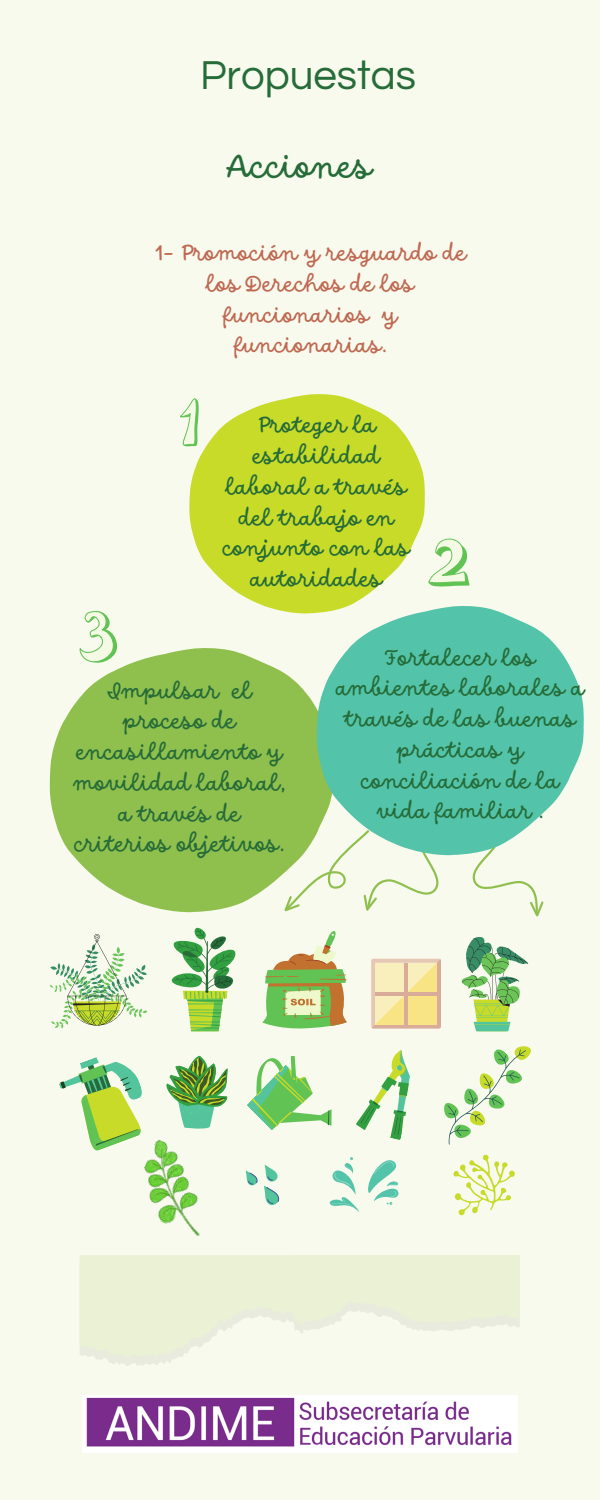
<style>
.page{position:relative;width:600px;height:1500px;background:#f7faed}
.page>*{position:absolute;margin:0;border:0;box-sizing:border-box;transform-origin:0 0}
.t1{font:42px "Questrial";color:#266c39}
.t2{font:36px "DO Script Regular";color:#266c39}
.t3{font:24px/30.8px "DO Script Regular";color:#266c39;text-align:center}
.t4{font:24px/30.8px "DO Script Regular";color:#bf6952;text-align:center}
</style>
<div class="page">
<svg style="left:50px;top:648px;width:267px;height:264px;fill:#8fbf4d"></svg>
<svg style="left:189px;top:394px;width:236px;height:219px;fill:#c7db28"></svg>
<svg style="left:180px;top:398px;width:19px;height:48px"></svg>
<svg style="left:428px;top:539px;width:42px;height:48px"></svg>
<svg style="left:80px;top:611px;width:37px;height:52px"></svg>
<svg style="left:172px;top:928px;width:63px;height:103px"></svg>
<svg style="left:59px;top:1057px;width:83px;height:94px"></svg>
<svg style="left:50px;top:934px;width:97px;height:95px"></svg>
<svg style="left:166px;top:1056px;width:62px;height:73px"></svg>
<img style="left:127px;top:1139px;width:73px;height:97px">
<svg style="left:96px;top:1358px;width:79px;height:8px"></svg>
<svg style="left:80px;top:1255px;width:440px;height:103px;fill:#eaf1d4"></svg>
<svg style="left:241px;top:816px;width:303px;height:400px"></svg>
<svg style="left:317px;top:606px;width:267px;height:249px;fill:#53c4a9"></svg>
<img style="left:83px;top:1395px;width:435px;height:58px">
<h1 class="t1" style="left:200px;top:54px;width:217px">Propuestas</h1>
<h2 class="t2" style="left:227px;top:145px;width:147px">Acciones</h2>
<p class="t4" style="left:155px;top:239px;width:314px">1- Promoción y resguardo de los Derechos de los funcionarios y funcionarias.</p>
<p class="t3" style="left:223px;top:411px;width:189px">Proteger la estabilidad laboral a través del trabajo en conjunto con las autoridades</p>
<p class="t3" style="left:74px;top:676px;width:214px">Impulsar el proceso de encasillamiento y movilidad laboral, a través de criterios objetivos.</p>
<p class="t3" style="left:337px;top:643px;width:250px">Fortalecer los ambientes laborales a través de las buenas prácticas y conciliación de la vida familiar .</p>
</div>
